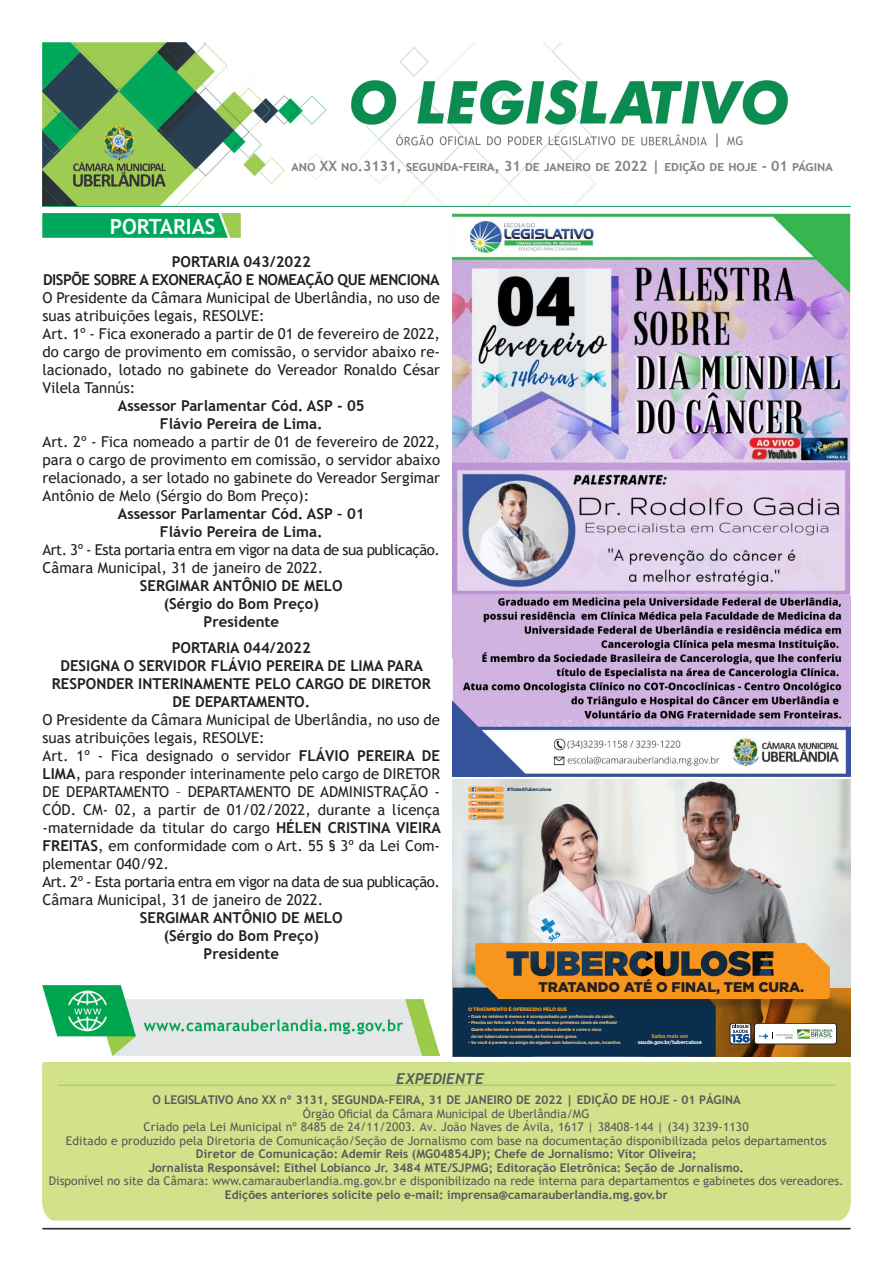
<style>
.page{position:relative;width:893px;height:1263px;background:#fff}
.page>*{position:absolute;margin:0;border:0;box-sizing:border-box;transform-origin:0 0}
.t1{font:700 21px "Trebuchet MS";color:#fff}
.t2{font:15px/18px "Trebuchet MS";color:#231f20;text-align:justify}
.t3{font:700 15px/18px "Trebuchet MS";color:#231f20;text-align:center}
.t4{font:15px "Trebuchet MS";letter-spacing:-.03em;color:#231f20}
.t5{font:700 15px "Trebuchet MS";letter-spacing:-.03em;color:#231f20}
.t6{font:italic 700 15px "Trebuchet";color:#57585a}
.t7{font:700 14.25px "Trebuchet MS";color:#808285}
.t8{font:900 13.95px "Gotham HTF";color:#231f20}
.t9{font:12px/13.5px "Trebuchet MS";letter-spacing:.01em;color:#57585a;text-align:center}
.t10{font:700 12px "Trebuchet MS";color:#57585a}
.t11{font:700 5.25px/5.7px "Gotham HTF";letter-spacing:-.025em;color:#fff;text-align:center}
.t12{font:900 5.1px "Gotham HTF";letter-spacing:-.045em;color:#f7951d}
.t13{font:700 4.65px "Gotham HTF";letter-spacing:-.03em;color:#092e4e}
.t14{font:700 4.35px/6.6px "Gotham HTF";letter-spacing:-.045em;color:#f8c484}
.s1{font-weight:700}
.s2{color:#f7951d}
</style>
<div class="page">
<img style="left:43px;top:43px;width:807px;height:163px">
<img style="left:43px;top:214px;width:197px;height:24px">
<hr style="left:42px;top:1228px;width:808px;height:1px;background:#231f20">
<hr style="left:58px;top:1085px;width:777px;height:1px;background:#9ec566">
<img style="left:453px;top:214px;width:397px;height:562px">
<img style="left:453px;top:780px;width:397px;height:207px">
<svg style="left:833px;top:987px;width:17px;height:70px"></svg>
<div style="left:468px;top:807px;width:36px;height:6px;background:#f9a643;border-radius:3px"></div>
<svg style="left:468px;top:793px;width:36px;height:6px"></svg>
<svg style="left:468px;top:814px;width:36px;height:6px"></svg>
<svg style="left:468px;top:786px;width:36px;height:6px"></svg>
<div style="left:468px;top:800px;width:36px;height:6px;background:#f9a643;border-radius:3px"></div>
<svg style="left:472px;top:787px;width:30px;height:32px"></svg>
<div style="left:754px;top:1023px;width:83px;height:21px;background:#fff;border-radius:3px"></div>
<div style="left:754px;top:1023px;width:83px;height:21px;border:1px solid #201d1e;border-radius:3px"></div>
<svg style="left:453px;top:943px;width:380px;height:120px;background:#806947"></svg>
<img style="left:43px;top:985px;width:397px;height:70px">
<p class="t1" style="left:110px;top:213px;width:107px">PORTARIAS</p>
<p class="t1" style="left:169px;top:213px;width:26px">AT</p>
<p class="t7" style="left:292px;top:157px;width:543px">ano XX no.3131, segunda-feira, 31 de janeiro de 2022 | edição de hoje - 01 página</p>
<p class="t3" style="left:172px;top:253px;width:141px">PORTARIA 043/2022</p>
<p class="t5" style="left:43px;top:270px;width:398px">DISPÕE SOBRE A EXONERAÇÃO E NOMEAÇÃO QUE MENCIONA</p>
<p class="t2" style="left:43px;top:288px;width:399px">O Presidente da Câmara Municipal de Uberlândia, no uso de suas atribuições legais, RESOLVE:</p>
<p class="t2" style="left:43px;top:324px;width:399px">Art. 1º - Fica exonerado a partir de 01 de fevereiro de 2022, do cargo de provimento em comissão, o servidor abaixo re&shy;lacionado, lotado no gabinete do Vereador Ronaldo César Vilela Tannús:</p>
<p class="t3" style="left:118px;top:397px;width:248px">Assessor Parlamentar Cód. ASP - 05</p>
<p class="t3" style="left:160px;top:415px;width:164px">Flávio Pereira de Lima.</p>
<p class="t2" style="left:43px;top:432px;width:399px">Art. 2º - Fica nomeado a partir de 01 de fevereiro de 2022, para o cargo de provimento em comissão, o servidor abaixo relacionado, a ser lotado no gabinete do Vereador Sergimar Antônio de Melo (Sérgio do Bom Preço):</p>
<p class="t3" style="left:118px;top:505px;width:248px">Assessor Parlamentar Cód. ASP – 01</p>
<p class="t3" style="left:160px;top:523px;width:164px">Flávio Pereira de Lima.</p>
<p class="t4" style="left:43px;top:540px;width:399px">Art. 3º - Esta portaria entra em vigor na data de sua publicação.</p>
<p class="t2" style="left:43px;top:558px;width:282px">Câmara Municipal, 31 de janeiro de 2022.</p>
<p class="t3" style="left:140px;top:577px;width:204px">SERGIMAR ANTÔNIO DE MELO</p>
<p class="t3" style="left:164px;top:595px;width:157px">(Sérgio do Bom Preço)</p>
<p class="t3" style="left:204px;top:613px;width:77px">Presidente</p>
<p class="t3" style="left:172px;top:638px;width:141px">PORTARIA 044/2022</p>
<p class="t3" style="left:52px;top:656px;width:381px">DESIGNA O SERVIDOR FLÁVIO PEREIRA DE LIMA PARA<br>RESPONDER INTERINAMENTE PELO CARGO DE DIRETOR<br>DE DEPARTAMENTO.</p>
<p class="t2" style="left:43px;top:710px;width:399px">O Presidente da Câmara Municipal de Uberlândia, no uso de suas atribuições legais, RESOLVE:</p>
<p class="t2" style="left:43px;top:746px;width:400px">Art. 1º - Fica designado o servidor <span class="s1">FLÁVIO PEREIRA DE LIMA</span>, para responder interinamente pelo cargo de DIRETOR DE DEPARTAMENTO – DEPARTAMENTO DE ADMINISTRAÇÃO - CÓD. CM- 02, a partir de 01/02/2022, durante a licença -maternidade da titular do cargo <span class="s1">HÉLEN CRISTINA VIEIRA FREITAS</span>, em conformidade com o Art. 55 § 3º da Lei Com&shy;plementar 040/92.</p>
<p class="t4" style="left:43px;top:872px;width:399px">Art. 2º - Esta portaria entra em vigor na data de sua publicação.</p>
<p class="t2" style="left:43px;top:890px;width:282px">Câmara Municipal, 31 de janeiro de 2022.</p>
<p class="t3" style="left:140px;top:908px;width:204px">SERGIMAR ANTÔNIO DE MELO</p>
<p class="t3" style="left:164px;top:926px;width:157px">(Sérgio do Bom Preço)</p>
<p class="t3" style="left:204px;top:944px;width:77px">Presidente</p>
<p class="t13" style="left:507px;top:787px;width:46px">#TrateATuberculose</p>
<p class="t8" style="left:539px;top:979px;width:267px">TRATANDO ATÉ O FINAL, TEM CURA.</p>
<p class="t12" style="left:468px;top:1006px;width:100px">O TRATAMENTO É OFERECIDO PELO SUS</p>
<p class="t14" style="left:468px;top:1013px;width:148px">• Dura no mínimo 6 meses e é acompanhado por profissionais da saúde.</p>
<p class="t14" style="left:471px;top:1019px;width:148px;text-indent:-3px">• Precisa ser feito até o final. Não desista nos primeiros sinais de melhora!<br>Quem não termina o tratamento continua doente e corre o risco<br>de ter tuberculose novamente, de forma mais grave.</p>
<p class="t14" style="left:468px;top:1039px;width:155px">• Se você é parente ou amigo de alguém com tuberculose, apoie, incentive.</p>
<p class="t11" style="left:638px;top:1033px;width:66px"><span class="s2">Saiba mais em </span>saude.gov.br/tuberculose</p>
<p class="t6" style="left:396px;top:1069px;width:90px">EXPEDIENTE</p>
<p class="t10" style="left:153px;top:1092px;width:589px">O LEGISLATIVO Ano XX nº 3131, SEGUNDA-FEIRA, 31 DE JANEIRO DE 2022 | EDIÇÃO DE HOJE - 01 PÁGINA</p>
<p class="t9" style="left:303px;top:1106px;width:288px">Órgão Oficial da Câmara Municipal de Uberlândia/MG</p>
<p class="t9" style="left:144px;top:1120px;width:606px">Criado pela Lei Municipal nº 8485 de 24/11/2003. Av. João Naves de Ávila, 1617 | 38408-144 | (34) 3239-1130</p>
<p class="t9" style="left:66px;top:1133px;width:762px">Editado e produzido pela Diretoria de Comunicação/Seção de Jornalismo com base na documentação disponibilizada pelos departamentos</p>
<p class="t10" style="left:196px;top:1146px;width:502px">Diretor de Comunicação: Ademir Reis (MG04854JP); Chefe de Jornalismo: Vítor Oliveira;</p>
<p class="t10" style="left:149px;top:1160px;width:597px">Jornalista Responsável: Eithel Lobianco Jr. 3484 MTE/SJPMG; Editoração Eletrônica: Seção de Jornalismo.</p>
<p class="t9" style="left:49px;top:1174px;width:796px">Disponível no site da Câmara: www.camarauberlandia.mg.gov.br e disponibilizado na rede interna para departamentos e gabinetes dos vereadores.<br><span class="s1">Edições anteriores solicite pelo e-mail: imprensa@camarauberlandia.mg.gov.br</span></p>
</div>
